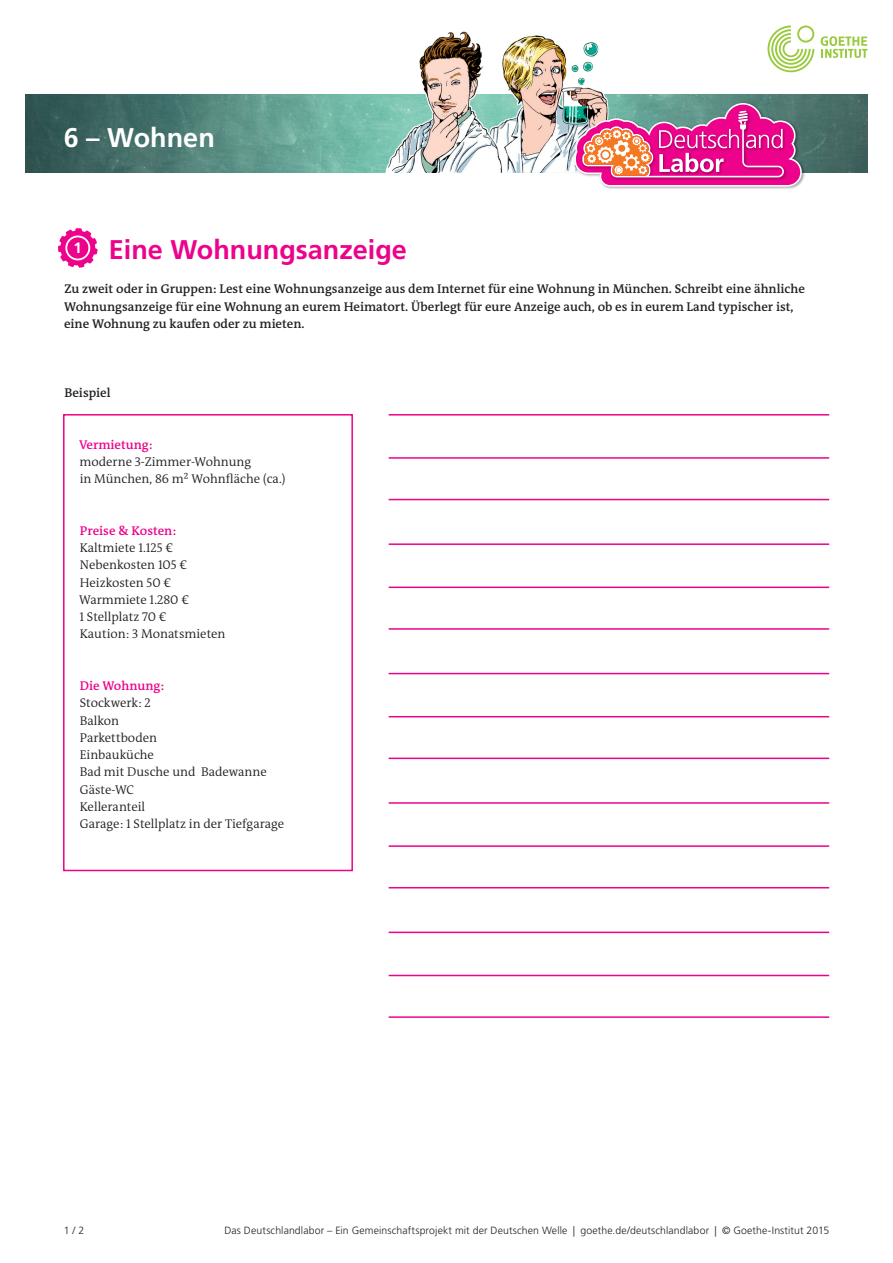
<style>
.page{position:relative;width:893px;height:1263px;background:#fff}
.page>*{position:absolute;margin:0;border:0;box-sizing:border-box;transform-origin:0 0}
.t1{font:700 27px "Frutiger LT Std";color:#ed028c}
.t2{font:700 27px "Frutiger LT Std";color:#fff}
.t3{font:300 12.75px/17.2px "DW The Antiqua B W4";color:#231f20}
.t4{font:600 12.75px/17.2px "DW The Antiqua B W6";color:#231f20}
.t5{font:600 12.75px "DW The Antiqua B W6";color:#ed028c}
.t6{font:300 10.5px "Frutiger LT Std";letter-spacing:.01em;color:#231f20}
</style>
<div class="page">
<img style="left:26px;top:95px;width:841px;height:77px">
<img style="left:511px;top:35px;width:103px;height:138px">
<img style="left:372px;top:31px;width:139px;height:142px">
<img style="left:572px;top:101px;width:234px;height:88px">
<svg style="left:574px;top:102px;width:229px;height:85px"></svg>
<svg style="left:767px;top:26px;width:47px;height:46px"></svg>
<svg style="left:821px;top:36px;width:46px;height:22px"></svg>
<svg style="left:58px;top:228px;width:40px;height:40px"></svg>
<div style="left:67px;top:237px;width:21px;height:22px;background:#ed028c;border-radius:50%"></div>
<div style="left:63px;top:414px;width:290px;height:457px;border:2px solid #ed028c"></div>
<hr style="left:389px;top:414px;width:440px;height:2px;background:#ed028c">
<hr style="left:389px;top:457px;width:440px;height:2px;background:#ed028c">
<hr style="left:389px;top:499px;width:440px;height:1px;background:#ed028c">
<hr style="left:389px;top:543px;width:440px;height:2px;background:#ed028c">
<hr style="left:389px;top:587px;width:440px;height:1px;background:#ed028c">
<hr style="left:389px;top:628px;width:440px;height:2px;background:#ed028c">
<hr style="left:389px;top:673px;width:440px;height:1px;background:#ed028c">
<hr style="left:389px;top:716px;width:440px;height:1px;background:#ed028c">
<hr style="left:389px;top:758px;width:440px;height:1px;background:#ed028c">
<hr style="left:389px;top:802px;width:440px;height:2px;background:#ed028c">
<hr style="left:389px;top:932px;width:440px;height:1px;background:#ed028c">
<hr style="left:389px;top:845px;width:440px;height:2px;background:#ed028c">
<hr style="left:389px;top:975px;width:440px;height:1px;background:#ed028c">
<hr style="left:389px;top:887px;width:440px;height:1px;background:#ed028c">
<hr style="left:389px;top:1016px;width:440px;height:2px;background:#ed028c">
<h1 class="t2" style="left:64px;top:121px;width:153px">6 – Wohnen</h1>
<h1 class="t1" style="left:73px;top:234px;width:335px"><sup>1</sup> Eine Wohnungsanzeige</h1>
<p class="t4" style="left:64px;top:280px;width:742px">Zu zweit oder in Gruppen: Lest eine Wohnungsanzeige aus dem Internet für eine Wohnung in München. Schreibt eine ähnliche<br>Wohnungsanzeige für eine Wohnung an eurem Heimatort. Überlegt für eure Anzeige auch, ob es in eurem Land typischer ist, eine Wohnung zu kaufen oder zu mieten.</p>
<p class="t4" style="left:65px;top:384px;width:48px">Beispiel</p>
<p class="t5" style="left:79px;top:436px;width:75px">Vermietung:</p>
<p class="t3" style="left:80px;top:453px;width:208px">moderne 3-Zimmer-Wohnung<br>in München, 86 m² Wohnfläche (ca.)</p>
<p class="t5" style="left:80px;top:522px;width:98px">Preise &amp; Kosten:</p>
<p class="t3" style="left:79px;top:539px;width:148px">Kaltmiete 1.125 €<br>Nebenkosten 105 €<br>Heizkosten 50 €<br>Warmmiete 1.280 €<br>1 Stellplatz 70 €<br>Kaution: 3 Monatsmieten</p>
<p class="t5" style="left:80px;top:678px;width:86px">Die Wohnung:</p>
<p class="t3" style="left:80px;top:694px;width:206px">Stockwerk: 2<br>Balkon<br>Parkettboden<br>Einbauküche<br>Bad mit Dusche und Badewanne<br>Gäste-WC<br>Kelleranteil<br>Garage: 1 Stellplatz in der Tiefgarage</p>
<p class="t6" style="left:64px;top:1224px;width:22px">1 / 2</p>
<p class="t6" style="left:225px;top:1224px;width:606px">Das Deutschlandlabor – Ein Gemeinschaftsprojekt mit der Deutschen Welle | goethe.de/deutschlandlabor | © Goethe-Institut 2015</p>
</div>
